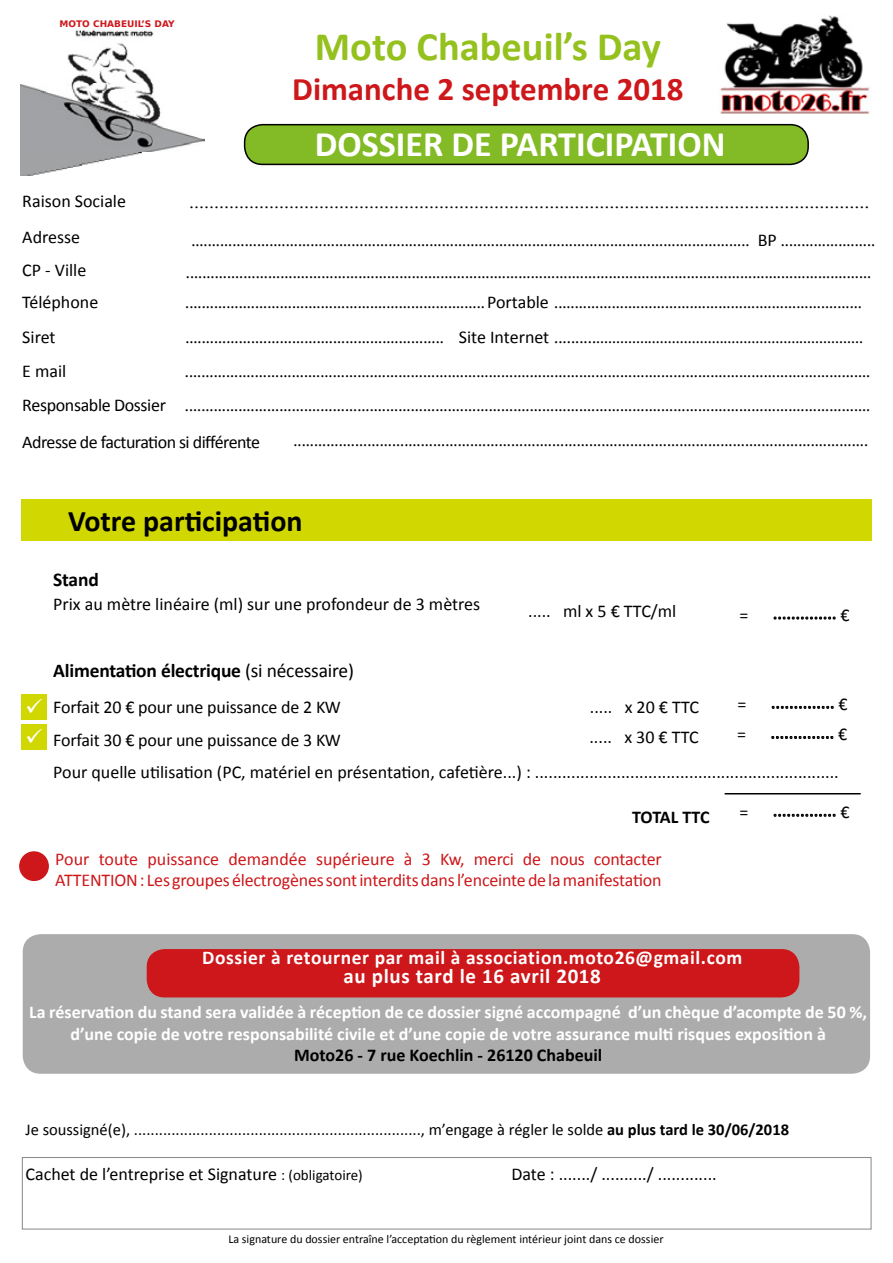
<style>
.page{position:relative;width:893px;height:1263px;background:#fff}
.page>*{position:absolute;margin:0;border:0;box-sizing:border-box;transform-origin:0 0}
.t1{font:700 40.5px "Calibri";color:#95c11f}
.t2{font:700 36px "Calibri";color:#fff}
.t3{font:700 33px "Calibri";color:#cd171a}
.t4{font:700 30px "Calibri";color:#000}
.t5{font:700 21px "Calibri";letter-spacing:.03em;color:#fff}
.t6{font:700 19.5px "Calibri";letter-spacing:.03em;color:#fff}
.t7{font:700 19.5px "Calibri";letter-spacing:-.01em;color:#000}
.t8{font:18px/34.7px "Minion Pro";color:#000;text-align:right}
.t9{font:18px/34.3px "Calibri";letter-spacing:-.005em;color:#000}
.t10{font:700 18px/21.6px "Calibri";color:#fff;text-align:center}
.t11{font:18px/21.6px "Calibri";letter-spacing:-.01em;color:#cd171a}
.t12{font:18px "Century Schoolbook";color:#000}
.t13{font:700 18px "Calibri";color:#000}
.t14{font:18px "Calibri";letter-spacing:-.03em;color:#000}
.t15{font:700 18px "Calibri";letter-spacing:-.02em;color:#000}
.t16{font:16.5px "Calibri";color:#000}
.t17{font:12px "Calibri";color:#000}
.t18{font:700 9px "DejaVu Sans";color:#cd171a}
.s1{font-family:"Calibri"}
.s2{font-weight:400}
.s3{font-weight:700}
.s4{font-size:15px}
</style>
<div class="page">
<div style="left:21px;top:499px;width:850px;height:41px;background:#d1d700"></div>
<div style="left:22px;top:1157px;width:849px;height:72px;border:1px solid #878787"></div>
<hr style="left:725px;top:793px;width:136px;height:1px;background:#000">
<svg style="left:773px;top:813px;width:63px;height:4px"></svg>
<div style="left:21px;top:694px;width:26px;height:26px;background:#d1d700"></div>
<svg style="left:773px;top:616px;width:63px;height:4px"></svg>
<svg style="left:771px;top:705px;width:63px;height:4px"></svg>
<div style="left:23px;top:934px;width:847px;height:140px;background:#acacac;border-radius:18px"></div>
<img style="left:720px;top:15px;width:150px;height:99px">
<img style="left:20px;top:29px;width:184px;height:146px">
<div style="left:21px;top:725px;width:26px;height:25px;background:#d1d700"></div>
<svg style="left:771px;top:736px;width:63px;height:3px"></svg>
<div style="left:245px;top:125px;width:563px;height:39px;background:#83bb26;border-radius:18px"></div>
<div style="left:244px;top:124px;width:565px;height:41px;border:2px solid #000;border-radius:18px"></div>
<div style="left:147px;top:949px;width:652px;height:48px;background:#cd171a;border-radius:18px"></div>
<div style="left:20px;top:852px;width:28px;height:28px;background:#cd171a;border-radius:50%"></div>
<div style="left:19px;top:851px;width:30px;height:30px;border:2px solid #cd171a;border-radius:50%"></div>
<p class="t18" style="left:60px;top:17px;width:117px">MOTO CHABEUIL’S DAY</p>
<h1 class="t1" style="left:315px;top:21px;width:348px">Moto Chabeuil’s Day</h1>
<h3 class="t3" style="left:292px;top:68px;width:393px">Dimanche 2 septembre 2018</h3>
<h2 class="t2" style="left:315px;top:121px;width:412px">DOSSIER DE PARTICIPATION</h2>
<p class="t9" style="left:22px;top:183px;width:105px;line-height:36.2px">Raison Sociale<br>Adresse</p>
<p class="t9" style="left:22px;top:253px;width:66px">CP - Ville</p>
<p class="t12" style="left:189px;top:190px;width:682px">........................................................................................................................................</p>
<p class="t8" style="left:191px;top:223px;width:685px">........................................................................................................................................ <span class="s1">BP</span> .......................</p>
<p class="t8" style="left:186px;top:255px;width:687px">.......................................................................................................................................................................</p>
<p class="t9" style="left:22px;top:285px;width:145px">Téléphone<br>Siret<br>E mail<br>Responsable Dossier</p>
<p class="t14" style="left:22px;top:431px;width:239px">Adresse de facturation si différente</p>
<p class="t8" style="left:185px;top:285px;width:679px;text-align:left">.........................................................................<span class="s1">Portable</span> ........................................................................... ............................................................... <span class="s1">Site Internet</span> .............................................................................</p>
<p class="t8" style="left:185px;top:353px;width:687px">....................................................................................................................................................................... ....................................................................................................................................................................... ............................................................................................................................................</p>
<h3 class="t4" style="left:68px;top:502px;width:236px">Votre participation</h3>
<p class="t7" style="left:53px;top:567px;width:47px">Stand</p>
<p class="t9" style="left:53px;top:587px;width:429px">Prix au mètre linéaire (ml) sur une profondeur de 3 mètres</p>
<p class="t9" style="left:528px;top:594px;width:150px">..... ml x 5 € TTC/ml</p>
<p class="t9" style="left:739px;top:597px;width:10px">=</p>
<p class="t9" style="left:773px;top:596px;width:78px">.............. €</p>
<p class="t7" style="left:53px;top:658px;width:302px">Alimentation électrique <span class="s2">(si nécessaire)</span></p>
<p class="t9" style="left:53px;top:691px;width:289px;line-height:32.4px">Forfait 20 € pour une puissance de 2 KW<br>Forfait 30 € pour une puissance de 3 KW</p>
<p class="t9" style="left:53px;top:755px;width:787px">Pour quelle utilisation (PC, matériel en présentation, cafetière...) : ...................................................................</p>
<p class="t9" style="left:590px;top:690px;width:111px">..... x 20 € TTC</p>
<p class="t9" style="left:737px;top:687px;width:10px">=</p>
<p class="t9" style="left:771px;top:685px;width:78px">.............. €</p>
<p class="t9" style="left:589px;top:720px;width:111px">..... x 30 € TTC</p>
<p class="t9" style="left:737px;top:717px;width:10px">=</p>
<p class="t9" style="left:771px;top:715px;width:78px">.............. €</p>
<p class="t15" style="left:632px;top:805px;width:79px">TOTAL TTC</p>
<p class="t11" style="left:55px;top:848px;width:608px">Pour toute puissance demandée supérieure à 3 Kw, merci de nous contacter<br>ATTENTION : Les groupes électrogènes sont interdits dans l’enceinte de la manifestation</p>
<p class="t9" style="left:739px;top:795px;width:10px">=</p>
<p class="t9" style="left:773px;top:793px;width:78px">.............. €</p>
<p class="t6" style="left:202px;top:945px;width:542px">Dossier à retourner par mail à association.moto26@gmail.com</p>
<p class="t5" style="left:344px;top:963px;width:259px">au plus tard le 16 avril 2018</p>
<p class="t10" style="left:29px;top:1001px;width:839px">La réservation du stand sera validée à réception de ce dossier signé accompagné d’un chèque d’acompte de 50 %, d’une copie de votre responsabilité civile et d’une copie de votre assurance multi risques exposition à</p>
<p class="t13" style="left:294px;top:1044px;width:310px">Moto26 - 7 rue Koechlin - 26120 Chabeuil</p>
<p class="t16" style="left:26px;top:1119px;width:765px">Je soussigné(e), ....................................................................., m’engage à régler le solde <span class="s3">au plus tard le 30/06/2018</span></p>
<p class="t9" style="left:26px;top:1157px;width:339px">Cachet de l’entreprise et Signature <span class="s4">: (obligatoire)</span></p>
<p class="t9" style="left:511px;top:1157px;width:207px">Date : ......./ ........../ .............</p>
<p class="t17" style="left:228px;top:1231px;width:437px">La signature du dossier entraîne l’acceptation du règlement intérieur joint dans ce dossier</p>
</div>
